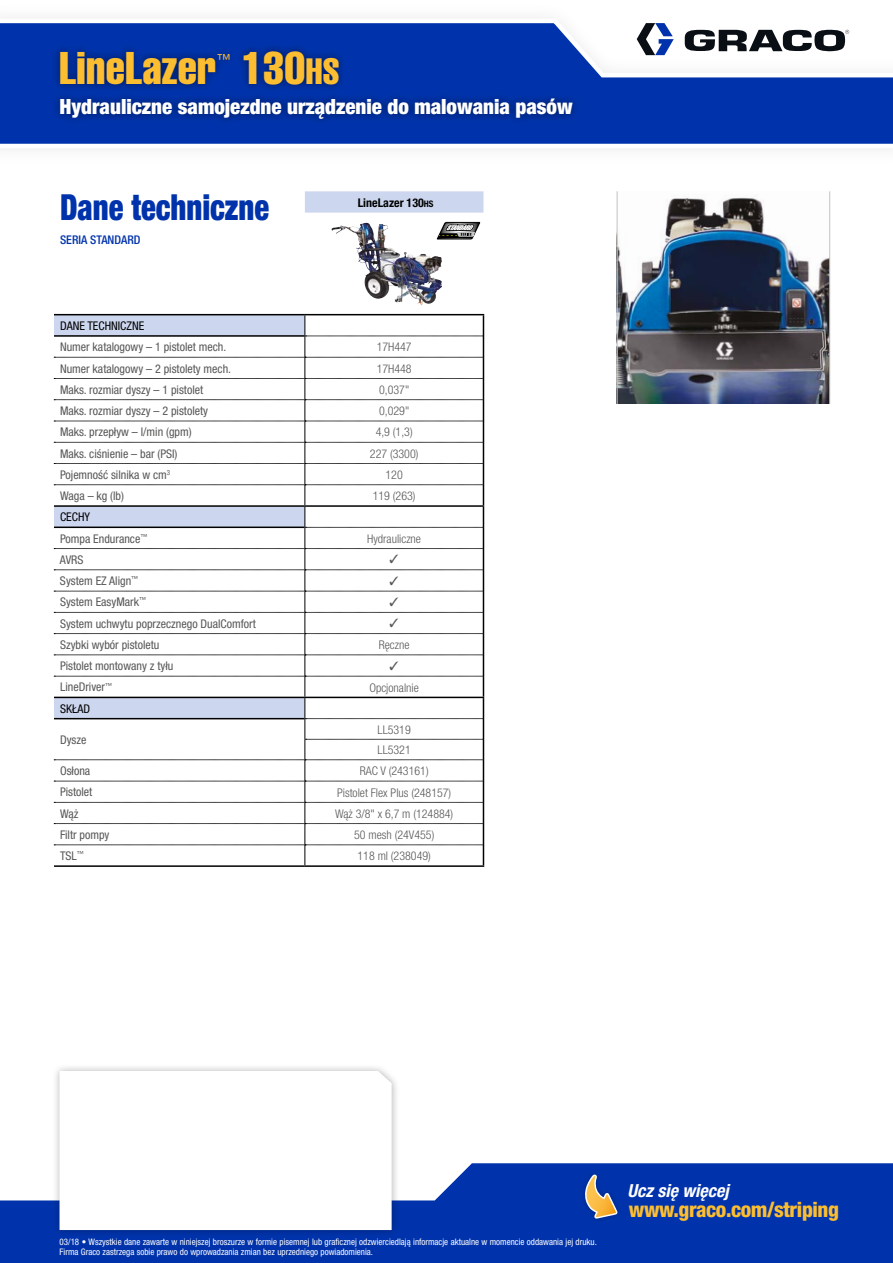
<style>
.page{position:relative;width:893px;height:1263px;background:#fff}
.page>*{position:absolute;margin:0;border:0;box-sizing:border-box;transform-origin:0 0}
.t1{font:45px "Helvetica LT Std Comp";letter-spacing:.01em;color:#fcbd30}
.t2{font:900 condensed 36px "Helvetica Neue LTCE";color:#0033ab;scale:.85 1}
.t3{font:900 condensed 21px "Helvetica Neue LTCE";color:#fff}
.t4{font:800 condensed 21px "Helvetica Neue LT Std";letter-spacing:-.02em;color:#fcbd30}
.t5{font:italic 700 condensed 18px "Helvetica Neue LTCE";color:#fff}
.t6{font:condensed 13.95px "Helvetica Neue LT Std";color:#fcbd30}
.t7{font:condensed 12px/21.3px "Helvetica Neue LTCE";color:#575756}
.t8{font:300 condensed 12px/20.5px "Helvetica Neue LTCE";color:#575756}
.t9{font:condensed 12px "Helvetica Neue LTCE";color:#000}
.t10{font:700 condensed 12px "Helvetica Neue LTCE";color:#000}
.t11{font:500 condensed 12px "Helvetica Neue LTCE";color:#0033ab}
.t12{font:condensed 9px/10.5px "Helvetica Neue LTCE";color:#fff}
.s1{font-size:36px}
.s2{font-size:9px}
.s3{color:#000}
</style>
<div class="page">
<svg style="left:0;top:1163px;width:893px;height:100px;background:#1140b0"></svg>
<svg style="left:0;top:23px;width:893px;height:121px"></svg>
<svg style="left:637px;top:23px;width:37px;height:32px"></svg>
<svg style="left:685px;top:29px;width:164px;height:23px"></svg>
<div style="left:52px;top:1063px;width:348px;height:175px;background:#000;opacity:.3"></div>
<svg style="left:58px;top:1069px;width:335px;height:162px"></svg>
<img style="left:618px;top:197px;width:211px;height:207px">
<hr style="left:829px;top:191px;width:1px;height:213px;background:#c6c6c6">
<hr style="left:617px;top:191px;width:1px;height:213px;background:#c6c6c6">
<div style="left:580px;top:1169px;width:43px;height:55px;background:#0033ab"></div>
<svg style="left:574px;top:1173px;width:55px;height:53px"></svg>
<div style="left:51px;top:42px;width:530px;height:86px;background:#000;opacity:.5"></div>
<svg style="left:54px;top:191px;width:429px;height:123px"></svg>
<hr style="left:54px;top:314px;width:251px;height:1px;background:#000">
<hr style="left:305px;top:314px;width:179px;height:1px;background:#000">
<hr style="left:54px;top:865px;width:251px;height:2px;background:#000">
<hr style="left:305px;top:865px;width:179px;height:2px;background:#000">
<svg style="left:54px;top:315px;width:430px;height:550px"></svg>
<h1 class="t1" style="left:60px;top:40px;width:158px">LineLazer</h1>
<p class="t6" style="left:217px;top:51px;width:15px">™</p>
<h1 class="t1" style="left:242px;top:40px;width:99px">130<span class="s1">HS</span></h1>
<h3 class="t3" style="left:60px;top:94px;width:515px">Hydrauliczne samojezdne urządzenie do malowania pasów</h3>
<h2 class="t2" style="left:60px;top:185px;width:248px">Dane techniczne</h2>
<p class="t11" style="left:60px;top:233px;width:82px">SERIA STANDARD</p>
<p class="t10" style="left:358px;top:195px;width:77px">LineLazer 130<span class="s2">HS</span></p>
<p class="t9" style="left:60px;top:319px;width:86px">DANE TECHNICZNE</p>
<p class="t7" style="left:60px;top:336px;width:168px">Numer katalogowy – 1 pistolet mech.</p>
<p class="t8" style="left:377px;top:337px;width:37px">17H447</p>
<p class="t7" style="left:60px;top:358px;width:173px">Numer katalogowy – 2 pistolety mech.</p>
<p class="t8" style="left:377px;top:358px;width:37px">17H448</p>
<p class="t7" style="left:60px;top:379px;width:145px">Maks. rozmiar dyszy – 1 pistolet</p>
<p class="t8" style="left:379px;top:379px;width:32px">0,037"</p>
<p class="t7" style="left:60px;top:400px;width:150px">Maks. rozmiar dyszy – 2 pistolety</p>
<p class="t8" style="left:379px;top:400px;width:32px">0,029"</p>
<p class="t7" style="left:60px;top:421px;width:133px">Maks. przepływ – l/min (gpm)</p>
<p class="t8" style="left:376px;top:422px;width:39px">4,9 (1,3)</p>
<p class="t7" style="left:60px;top:443px;width:119px">Maks. ciśnienie – bar (PSI)</p>
<p class="t8" style="left:370px;top:443px;width:50px">227 (3300)</p>
<p class="t7" style="left:60px;top:464px;width:112px">Pojemność silnika w cm<sup>3</sup></p>
<p class="t8" style="left:386px;top:464px;width:19px">120</p>
<p class="t7" style="left:60px;top:485px;width:66px">Waga – kg (lb)</p>
<p class="t8" style="left:373px;top:486px;width:44px">119 (263)</p>
<p class="t7" style="left:60px;top:506px;width:89px"><span class="s3">CECHY<br></span>Pompa Endurance<sup>™</sup></p>
<p class="t8" style="left:367px;top:528px;width:55px">Hydrauliczne</p>
<p class="t7" style="left:60px;top:549px;width:25px">AVRS</p>
<p class="t7" style="left:60px;top:570px;width:80px">System EZ Align<sup>™</sup></p>
<p class="t7" style="left:60px;top:591px;width:87px">System EasyMark<sup>™</sup></p>
<p class="t7" style="left:60px;top:613px;width:197px">System uchwytu poprzecznego DualComfort</p>
<p class="t7" style="left:60px;top:634px;width:101px">Szybki wybór pistoletu</p>
<p class="t8" style="left:379px;top:634px;width:32px">Ręczne</p>
<p class="t7" style="left:60px;top:655px;width:115px">Pistolet montowany z tyłu</p>
<p class="t7" style="left:60px;top:676px;width:54px">LineDriver<sup>™</sup></p>
<p class="t8" style="left:369px;top:677px;width:51px">Opcjonalnie</p>
<p class="t9" style="left:60px;top:702px;width:31px">SKŁAD</p>
<p class="t7" style="left:60px;top:729px;width:28px">Dysze</p>
<p class="t8" style="left:378px;top:719px;width:35px">LL5319<br>LL5321</p>
<p class="t7" style="left:60px;top:760px;width:32px">Osłona</p>
<p class="t8" style="left:360px;top:761px;width:70px">RAC V (243161)</p>
<p class="t7" style="left:60px;top:781px;width:34px">Pistolet</p>
<p class="t8" style="left:337px;top:782px;width:116px">Pistolet Flex Plus (248157)</p>
<p class="t7" style="left:60px;top:803px;width:20px">Wąż</p>
<p class="t8" style="left:335px;top:803px;width:120px">Wąż 3/8" x 6,7 m (124884)</p>
<p class="t7" style="left:60px;top:824px;width:51px">Filtr pompy</p>
<p class="t8" style="left:354px;top:824px;width:82px">50 mesh (24V455)</p>
<p class="t7" style="left:60px;top:845px;width:25px">TSL<sup>™</sup></p>
<p class="t8" style="left:357px;top:846px;width:75px">118 ml (238049)</p>
<p class="t12" style="left:60px;top:1236px;width:539px">03/18 • Wszystkie dane zawarte w niniejszej broszurze w formie pisemnej lub graficznej odzwierciedlają informacje aktualne w momencie oddawania jej druku.<br>Firma Graco zastrzega sobie prawo do wprowadzania zmian bez uprzedniego powiadomienia.</p>
<h3 class="t5" style="left:628px;top:1179px;width:103px">Ucz się więcej</h3>
<h3 class="t4" style="left:629px;top:1196px;width:211px">www.graco.com/striping</h3>
</div>
